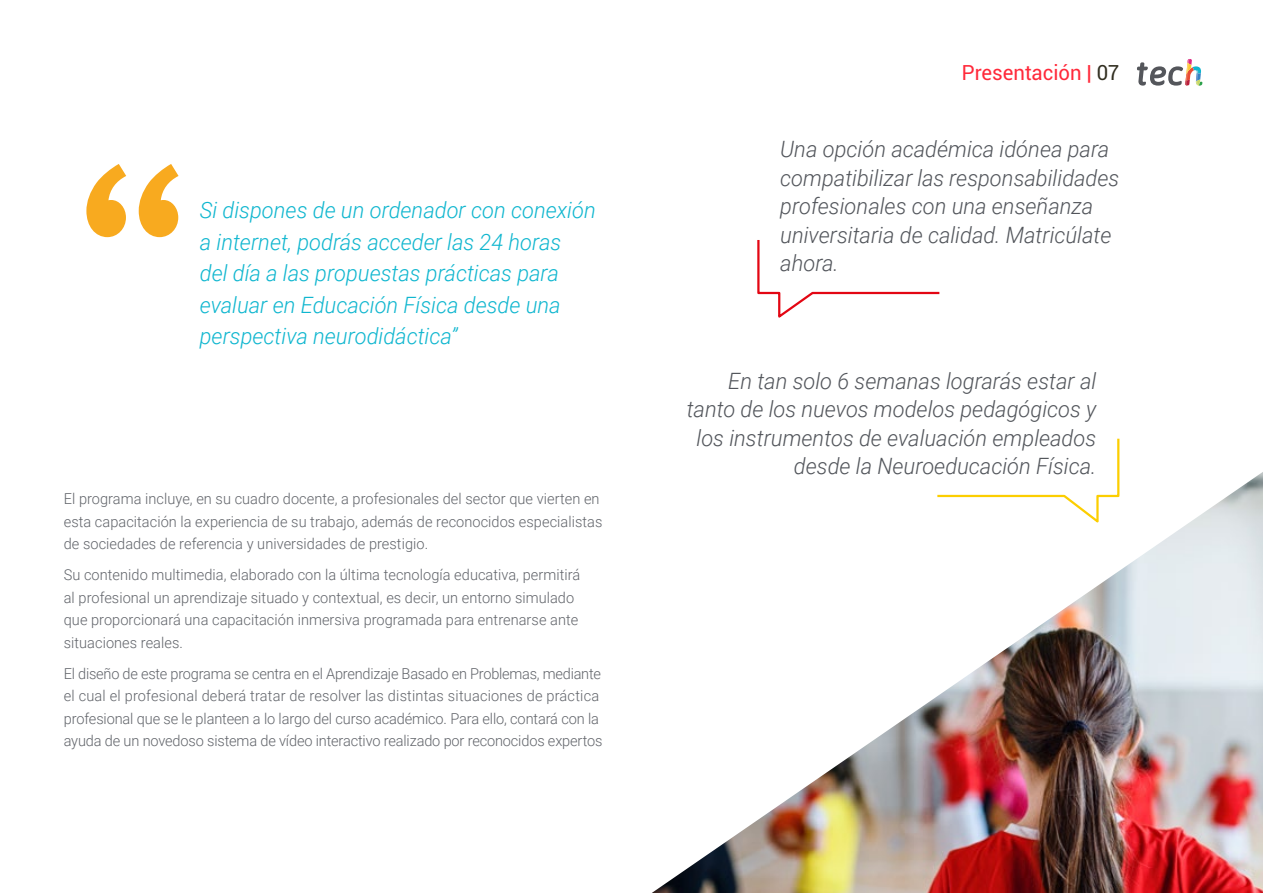
<style>
.page{position:relative;width:1263px;height:893px;background:#fff}
.page>*{position:absolute;margin:0;border:0;box-sizing:border-box;transform-origin:0 0}
.t1{font:italic 300 22.5px/28.5px "Roboto";color:#52555b;text-align:right}
.t2{font:italic 300 22.5px/31.5px "Roboto";color:#0fb6cf}
.t3{font:21px "Roboto";color:#ff293a}
.t4{font:300 15px/22.5px "Roboto";letter-spacing:.005em;color:#61646a}
.s1{color:#312e20}
</style>
<div class="page">
<svg style="left:1117px;top:438px;width:3px;height:34px"></svg>
<svg style="left:757px;top:240px;width:183px;height:78px"></svg>
<svg style="left:86px;top:164px;width:93px;height:73px"></svg>
<img style="left:652px;top:472px;width:611px;height:421px">
<svg style="left:1137px;top:59px;width:65px;height:27px"></svg>
<h1 class="t2" style="left:200px;top:194px;width:397px">Si dispones de un ordenador con conexión a internet, podrás acceder las 24 horas<br>del día a las propuestas prácticas para evaluar en Educación Física desde una perspectiva neurodidáctica”</h1>
<p class="t4" style="left:64px;top:487px;width:540px">El programa incluye, en su cuadro docente, a profesionales del sector que vierten en esta capacitación la experiencia de su trabajo, además de reconocidos especialistas de sociedades de referencia y universidades de prestigio.</p>
<p class="t4" style="left:64px;top:563px;width:518px">Su contenido multimedia, elaborado con la última tecnología educativa, permitirá al profesional un aprendizaje situado y contextual, es decir, un entorno simulado que proporcionará una capacitación inmersiva programada para entrenarse ante situaciones reales.</p>
<p class="t4" style="left:64px;top:662px;width:540px">El diseño de este programa se centra en el Aprendizaje Basado en Problemas, mediante el cual el profesional deberá tratar de resolver las distintas situaciones de práctica profesional que se le planteen a lo largo del curso académico. Para ello, contará con la ayuda de un novedoso sistema de vídeo interactivo realizado por reconocidos expertos</p>
<h2 class="t3" style="left:962px;top:57px;width:159px">Presentación | <span class="s1">07</span></h2>
<h1 class="t1" style="left:780px;top:134px;width:341px;text-align:left">Una opción académica idónea para compatibilizar las responsabilidades profesionales con una enseñanza universitaria de calidad. Matricúlate ahora.</h1>
<h1 class="t1" style="left:687px;top:365px;width:411px">En tan solo 6 semanas lograrás estar al tanto de los nuevos modelos pedagógicos y los instrumentos de evaluación empleados desde la Neuroeducación Física.</h1>
</div>
